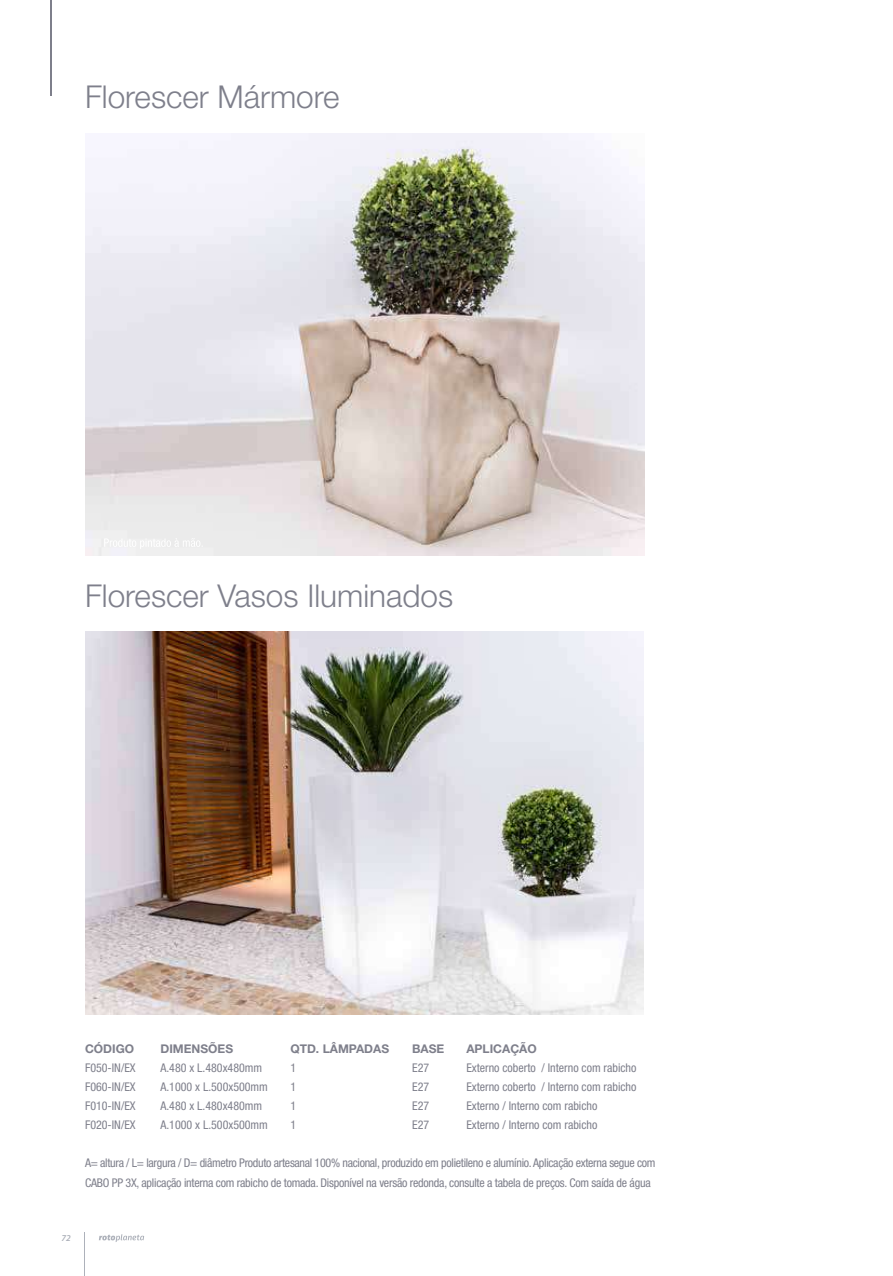
<style>
.page{position:relative;width:893px;height:1276px;background:#fff}
.page>*{position:absolute;margin:0;border:0;box-sizing:border-box;transform-origin:0 0}
.t1{font:300 31.5px "Helvetica Neue LT Std";color:#7e7f8b}
.t2{font:condensed 12px/19.2px "Helvetica Neue LT Std";letter-spacing:-.02em;color:#7e7f8b;text-align:justify}
.t3{font:condensed 12px/19.2px "Helvetica Neue LT Std";color:#7e7f8b}
.t4{font:700 12px "Helvetica Neue LT Std";color:#7e7f8b}
.t5{font:italic 600 9px "Myriad Pro";color:#adb1ba}
</style>
<div class="page">
<hr style="left:51px;top:0;width:1px;height:96px;background:#7e7f8b">
<hr style="left:84px;top:1232px;width:1px;height:44px;background:#adb1ba">
<svg style="left:99px;top:1234px;width:45px;height:8px"></svg>
<img style="left:85px;top:631px;width:559px;height:383px">
<img style="left:85px;top:134px;width:559px;height:421px">
<svg style="left:104px;top:538px;width:99px;height:11px"></svg>
<h1 class="t1" style="left:85px;top:77px;width:256px">Florescer Mármore</h1>
<h1 class="t1" style="left:85px;top:576px;width:370px">Florescer Vasos Iluminados</h1>
<p class="t4" style="left:85px;top:1041px;width:51px">CÓDIGO</p>
<p class="t2" style="left:85px;top:1058px;width:52px">F050-IN/EX F060-IN/EX F010-IN/EX F020-IN/EX</p>
<p class="t4" style="left:290px;top:1041px;width:100px">QTD. LÂMPADAS</p>
<p class="t2" style="left:290px;top:1058px;width:7px">1<br>1<br>1<br>1</p>
<p class="t4" style="left:466px;top:1041px;width:72px">APLICAÇÃO</p>
<p class="t3" style="left:466px;top:1058px;width:172px">Externo coberto / Interno com rabicho Externo coberto / Interno com rabicho Externo / Interno com rabicho<br>Externo / Interno com rabicho</p>
<p class="t2" style="left:85px;top:1153px;width:572px">A= altura / L= largura / D= diâmetro Produto artesanal 100% nacional, produzido em polietileno e alumínio. Aplicação externa segue com<br>CABO PP 3X, aplicação interna com rabicho de tomada. Disponível na versão redonda, consulte a tabela de preços. Com saída de água</p>
<p class="t4" style="left:160px;top:1041px;width:74px">DIMENSÕES</p>
<p class="t3" style="left:160px;top:1058px;width:109px">A.480 x L.480x480mm<br>A.1000 x L.500x500mm<br>A.480 x L.480x480mm<br>A.1000 x L.500x500mm</p>
<p class="t4" style="left:412px;top:1041px;width:34px">BASE</p>
<p class="t2" style="left:412px;top:1058px;width:19px">E27<br>E27<br>E27<br>E27</p>
<p class="t5" style="left:61px;top:1232px;width:11px">72</p>
</div>
